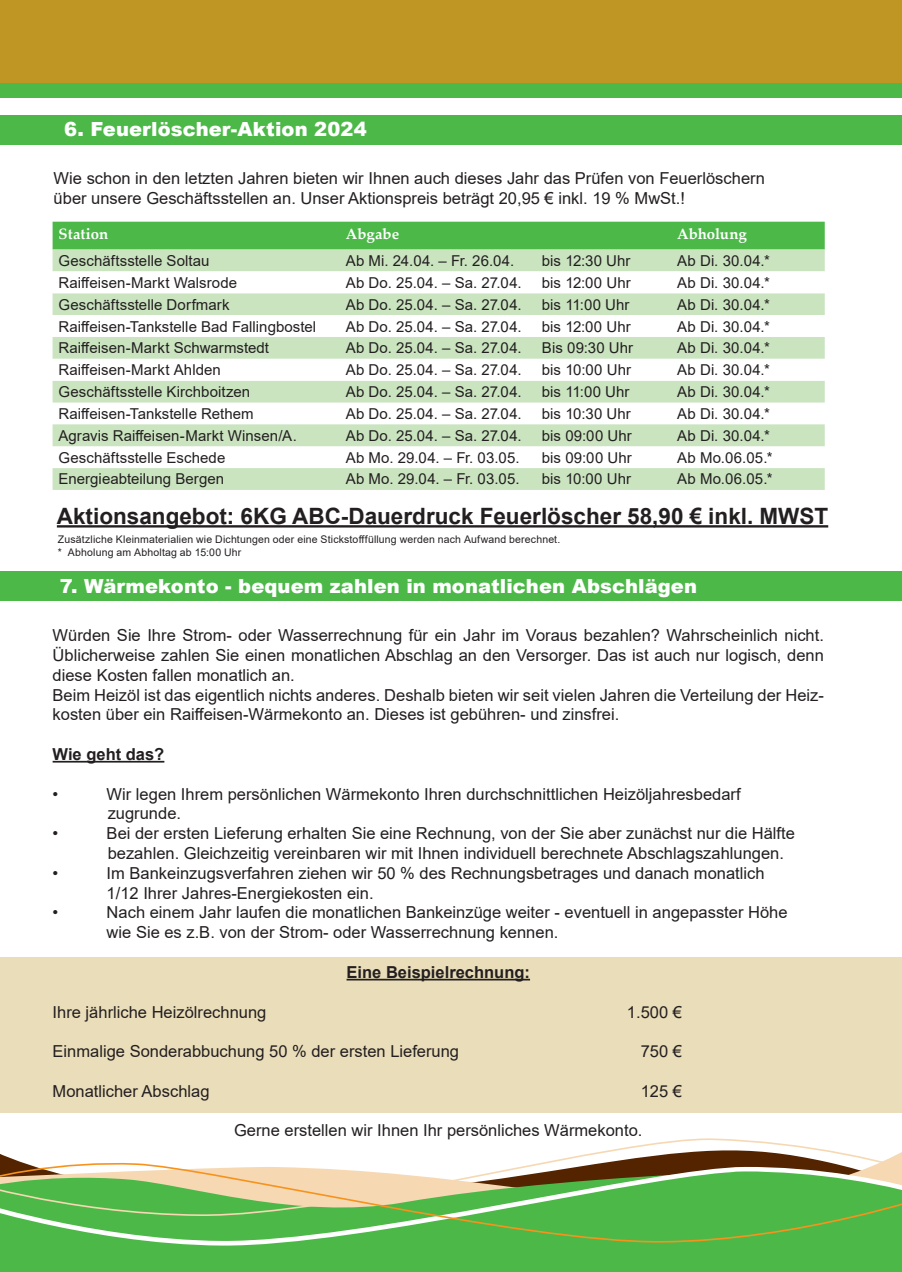
<style>
.page{position:relative;width:902px;height:1272px;background:#fff}
.page>*{position:absolute;margin:0;border:0;box-sizing:border-box;transform-origin:0 0}
.Grundtext{font:700 22.5px "Arial";color:#231f20}
.t1{font:900 19.5px "Arial";letter-spacing:.005em;color:#fff}
.Grundtext-2{font:16.5px/19.8px "Arial";color:#231f20;text-align:justify}
.Grundtext-3{font:700 16.5px "Arial";color:#231f20}
.t2{font:15px "Arial";letter-spacing:.005em;color:#231f20}
.t3{font:700 15px "Palatino Linotype";letter-spacing:-.005em;color:#fff}
.t4{font:10.5px "Arial";letter-spacing:.015em;color:#231f20}
</style>
<div class="page">
<div style="left:0;top:1248px;width:901px;height:23px;background:#4cb848"></div>
<hr style="left:0;top:1244px;width:901px;height:4px;background:#4cb848">
<svg style="left:0;top:1138px;width:901px;height:21px"></svg>
<svg style="left:0;top:1159px;width:901px;height:85px;background:#83bd6d"></svg>
<div style="left:0;top:0;width:901px;height:87px;background:#bf9524"></div>
<div style="left:0;top:83px;width:901px;height:15px;background:#4cb848"></div>
<div style="left:53px;top:222px;width:771px;height:27px;background:#4cb848"></div>
<svg style="left:53px;top:249px;width:771px;height:241px;fill:#cae4c0"></svg>
<svg style="left:53px;top:271px;width:771px;height:22px"></svg>
<svg style="left:53px;top:315px;width:771px;height:65px"></svg>
<hr style="left:57px;top:525px;width:771px;height:2px;background:#231f20">
<div style="left:0;top:115px;width:901px;height:29px;background:#4cb848"></div>
<div style="left:0;top:957px;width:901px;height:155px;background:#eaddb9"></div>
<hr style="left:53px;top:760px;width:111px;height:2px;background:#231f20">
<hr style="left:346px;top:978px;width:184px;height:2px;background:#231f20">
<div style="left:0;top:571px;width:901px;height:30px;background:#4cb848"></div>
<p class="t1" style="left:64px;top:115px;width:304px">6. Feuerlöscher-Aktion 2024</p>
<p class="Grundtext-2" style="left:54px;top:168px;width:712px">Wie schon in den letzten Jahren bieten wir Ihnen auch dieses Jahr das Prüfen von Feuerlöschern</p>
<p class="Grundtext-2" style="left:54px;top:188px;width:632px">über unsere Geschäftsstellen an. Unser Aktionspreis beträgt 20,95 € inkl. 19 % MwSt.!</p>
<p class="t3" style="left:59px;top:223px;width:51px">Station</p>
<p class="t3" style="left:346px;top:223px;width:55px">Abgabe</p>
<p class="t3" style="left:677px;top:223px;width:71px">Abholung</p>
<p class="t2" style="left:59px;top:250px;width:152px">Geschäftsstelle Soltau</p>
<p class="t2" style="left:346px;top:250px;width:170px">Ab Mi. 24.04. – Fr. 26.04.</p>
<p class="t2" style="left:542px;top:250px;width:90px">bis 12:30 Uhr</p>
<p class="t2" style="left:677px;top:250px;width:94px">Ab Di. 30.04.*</p>
<p class="t2" style="left:59px;top:272px;width:180px">Raiffeisen-Markt Walsrode</p>
<p class="t2" style="left:346px;top:272px;width:177px">Ab Do. 25.04. – Sa. 27.04.</p>
<p class="t2" style="left:542px;top:272px;width:90px">bis 12:00 Uhr</p>
<p class="t2" style="left:677px;top:272px;width:94px">Ab Di. 30.04.*</p>
<p class="t2" style="left:59px;top:294px;width:172px">Geschäftsstelle Dorfmark</p>
<p class="t2" style="left:346px;top:294px;width:177px">Ab Do. 25.04. – Sa. 27.04.</p>
<p class="t2" style="left:542px;top:294px;width:89px">bis 11:00 Uhr</p>
<p class="t2" style="left:677px;top:294px;width:94px">Ab Di. 30.04.*</p>
<p class="t2" style="left:59px;top:316px;width:259px">Raiffeisen-Tankstelle Bad Fallingbostel</p>
<p class="t2" style="left:346px;top:316px;width:177px">Ab Do. 25.04. – Sa. 27.04.</p>
<p class="t2" style="left:542px;top:316px;width:90px">bis 12:00 Uhr</p>
<p class="t2" style="left:677px;top:316px;width:94px">Ab Di. 30.04.*</p>
<p class="t2" style="left:59px;top:338px;width:212px">Raiffeisen-Markt Schwarmstedt</p>
<p class="t2" style="left:346px;top:338px;width:177px">Ab Do. 25.04. – Sa. 27.04.</p>
<p class="t2" style="left:542px;top:338px;width:93px">Bis 09:30 Uhr</p>
<p class="t2" style="left:677px;top:338px;width:94px">Ab Di. 30.04.*</p>
<p class="t2" style="left:59px;top:359px;width:164px">Raiffeisen-Markt Ahlden</p>
<p class="t2" style="left:346px;top:359px;width:177px">Ab Do. 25.04. – Sa. 27.04.</p>
<p class="t2" style="left:542px;top:359px;width:91px">bis 10:00 Uhr</p>
<p class="t2" style="left:677px;top:359px;width:94px">Ab Di. 30.04.*</p>
<p class="t2" style="left:59px;top:381px;width:193px">Geschäftsstelle Kirchboitzen</p>
<p class="t2" style="left:346px;top:381px;width:177px">Ab Do. 25.04. – Sa. 27.04.</p>
<p class="t2" style="left:542px;top:381px;width:89px">bis 11:00 Uhr</p>
<p class="t2" style="left:677px;top:381px;width:94px">Ab Di. 30.04.*</p>
<p class="t2" style="left:59px;top:403px;width:197px">Raiffeisen-Tankstelle Rethem</p>
<p class="t2" style="left:346px;top:403px;width:177px">Ab Do. 25.04. – Sa. 27.04.</p>
<p class="t2" style="left:542px;top:403px;width:90px">bis 10:30 Uhr</p>
<p class="t2" style="left:677px;top:403px;width:94px">Ab Di. 30.04.*</p>
<p class="t2" style="left:59px;top:425px;width:240px">Agravis Raiffeisen-Markt Winsen/A.</p>
<p class="t2" style="left:346px;top:425px;width:177px">Ab Do. 25.04. – Sa. 27.04.</p>
<p class="t2" style="left:542px;top:425px;width:91px">bis 09:00 Uhr</p>
<p class="t2" style="left:677px;top:425px;width:94px">Ab Di. 30.04.*</p>
<p class="t2" style="left:59px;top:447px;width:168px">Geschäftsstelle Eschede</p>
<p class="t2" style="left:346px;top:447px;width:175px">Ab Mo. 29.04. – Fr. 03.05.</p>
<p class="t2" style="left:542px;top:447px;width:91px">bis 09:00 Uhr</p>
<p class="t2" style="left:677px;top:447px;width:97px">Ab Mo.06.05.*</p>
<p class="t2" style="left:59px;top:469px;width:167px">Energieabteilung Bergen</p>
<p class="t2" style="left:346px;top:469px;width:175px">Ab Mo. 29.04. – Fr. 03.05.</p>
<p class="t2" style="left:542px;top:469px;width:91px">bis 10:00 Uhr</p>
<p class="t2" style="left:677px;top:469px;width:97px">Ab Mo.06.05.*</p>
<p class="Grundtext" style="left:57px;top:500px;width:772px">Aktionsangebot: 6KG ABC-Dauerdruck Feuerlöscher 58,90 € inkl. MWST</p>
<p class="t4" style="left:58px;top:532px;width:504px">Zusätzliche Kleinmaterialien wie Dichtungen oder eine Stickstofffüllung werden nach Aufwand berechnet.</p>
<p class="t4" style="left:58px;top:545px;width:185px">* Abholung am Abholtag ab 15:00 Uhr</p>
<p class="t1" style="left:60px;top:572px;width:638px">7. Wärmekonto - bequem zahlen in monatlichen Abschlägen</p>
<p class="Grundtext-2" style="left:53px;top:625px;width:772px">Würden Sie Ihre Strom- oder Wasserrechnung für ein Jahr im Voraus bezahlen? Wahrscheinlich nicht.<br>Üblicherweise zahlen Sie einen monatlichen Abschlag an den Versorger. Das ist auch nur logisch, denn diese Kosten fallen monatlich an.</p>
<p class="Grundtext-2" style="left:53px;top:684px;width:772px">Beim Heizöl ist das eigentlich nichts anderes. Deshalb bieten wir seit vielen Jahren die Verteilung der Heiz&shy;kosten über ein Raiffeisen-Wärmekonto an. Dieses ist gebühren- und zinsfrei.</p>
<p class="Grundtext-3" style="left:53px;top:742px;width:113px">Wie geht das?</p>
<p class="Grundtext-2" style="left:53px;top:783px;width:7px">•</p>
<p class="Grundtext-2" style="left:107px;top:783px;width:635px">Wir legen Ihrem persönlichen Wärmekonto Ihren durchschnittlichen Heizöljahresbedarf</p>
<p class="Grundtext-2" style="left:108px;top:803px;width:75px">zugrunde.</p>
<p class="Grundtext-2" style="left:53px;top:823px;width:7px">•</p>
<p class="Grundtext-2" style="left:107px;top:823px;width:689px">Bei der ersten Lieferung erhalten Sie eine Rechnung, von der Sie aber zunächst nur die Hälfte</p>
<p class="Grundtext-2" style="left:108px;top:843px;width:677px">bezahlen. Gleichzeitig vereinbaren wir mit Ihnen individuell berechnete Abschlagszahlungen.</p>
<p class="Grundtext-2" style="left:53px;top:863px;width:7px">•</p>
<p class="Grundtext-2" style="left:107px;top:863px;width:659px">Im Bankeinzugsverfahren ziehen wir 50 % des Rechnungsbetrages und danach monatlich</p>
<p class="Grundtext-2" style="left:107px;top:882px;width:268px">1/12 Ihrer Jahres-Energiekosten ein.</p>
<p class="Grundtext-2" style="left:53px;top:902px;width:7px">•</p>
<p class="Grundtext-2" style="left:107px;top:902px;width:682px">Nach einem Jahr laufen die monatlichen Bankeinzüge weiter - eventuell in angepasster Höhe</p>
<p class="Grundtext-2" style="left:107px;top:922px;width:453px">wie Sie es z.B. von der Strom- oder Wasserrechnung kennen.</p>
<p class="Grundtext-3" style="left:346px;top:960px;width:185px">Eine Beispielrechnung:</p>
<p class="Grundtext-2" style="left:53px;top:1001px;width:215px">Ihre jährliche Heizölrechnung</p>
<p class="Grundtext-2" style="left:627px;top:1001px;width:57px">1.500 €</p>
<p class="Grundtext-2" style="left:53px;top:1041px;width:408px">Einmalige Sonderabbuchung 50 % der ersten Lieferung</p>
<p class="Grundtext-2" style="left:640px;top:1041px;width:43px">750 €</p>
<p class="Grundtext-2" style="left:53px;top:1080px;width:158px">Monatlicher Abschlag</p>
<p class="Grundtext-2" style="left:640px;top:1080px;width:43px">125 €</p>
<p class="Grundtext-2" style="left:234px;top:1120px;width:410px">Gerne erstellen wir Ihnen Ihr persönliches Wärmekonto.</p>
</div>
